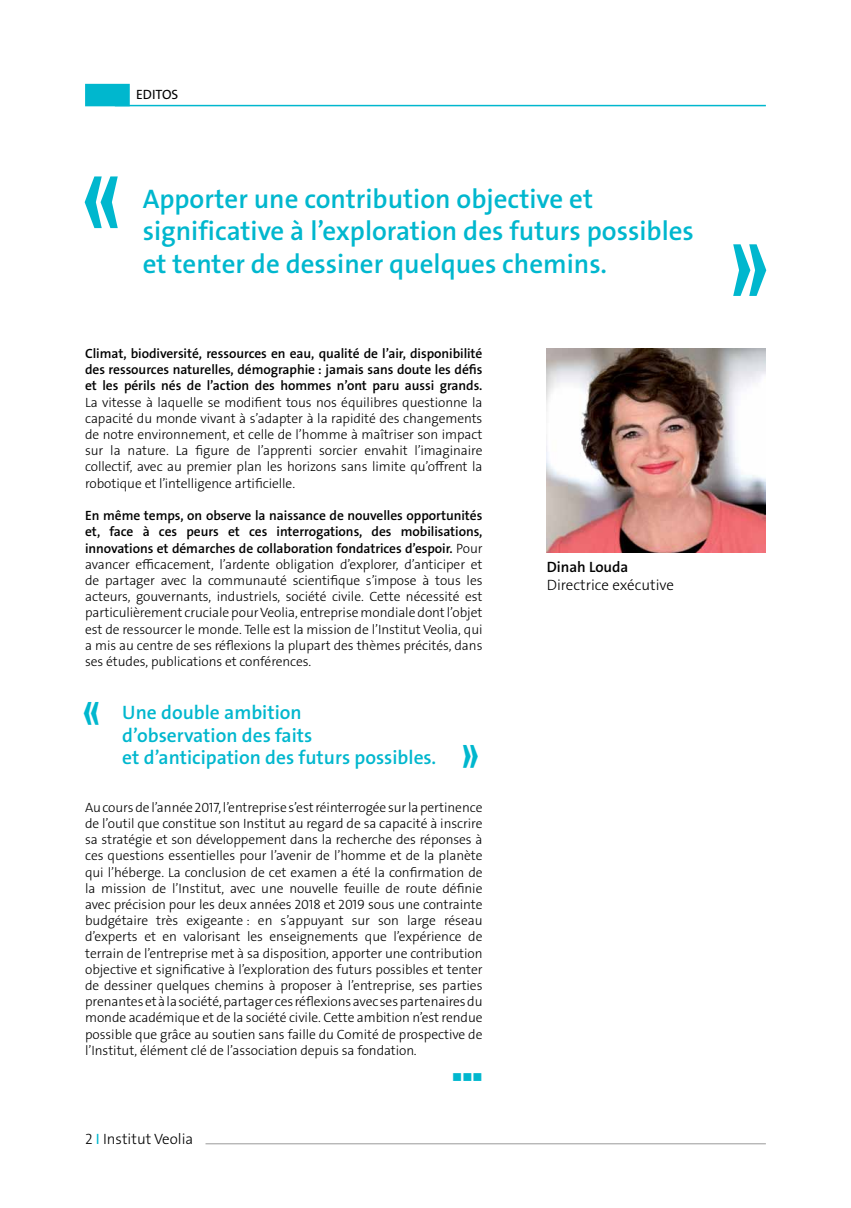
<style>
.page{position:relative;width:851px;height:1208px;background:#fff}
.page>*{position:absolute;margin:0;border:0;box-sizing:border-box;transform-origin:0 0}
.t1{font:condensed 84.15px "Bernard";color:#00b7ce;scale:.83 1}
.t2{font:condensed 37.5px "Bernard";color:#00b7ce;scale:.83 1}
.t3{font:27px/32.4px "The Sans Veolia W6 Se Bld";color:#00b7ce}
.t4{font:19.5px/22.5px "The Sans Veolia W6 Se Bld";color:#00b7ce}
.t5{font:15px "The Sans Veolia W3 Lig";color:#000}
.t6{font:15px "The Sans Veolia W6 Se Bld";color:#000}
.t7{font:13.5px/16.2px "The Sans Veolia W3 Lig";letter-spacing:-.005em;color:#000;text-align:justify}
.t8{font:13.5px/16.2px "The Sans Veolia W6 Se Bld";letter-spacing:-.005em;color:#000;text-align:justify}
.t9{font:13.5px "The Sans Veolia W5 Pla";color:#000}
.t10{font:13.5px "Wingdings";color:#00b7ce}
.s1{font-family:"The Sans Veolia W3 Lig"}
.s2{font-family:"The Sans Veolia W5 Pla";color:#00b7ce}
</style>
<div class="page">
<hr style="left:205px;top:1143px;width:560px;height:1px;background:#999">
<img style="left:546px;top:348px;width:219px;height:204px">
<div style="left:85px;top:84px;width:45px;height:22px;background:#00b7ce"></div>
<hr style="left:115px;top:105px;width:650px;height:1px;background:#00b7ce">
<p class="t9" style="left:136px;top:86px;width:23px">EDITOS</p>
<h1 class="t1" style="left:85px;top:150px;width:42px">«</h1>
<h3 class="t3" style="left:143px;top:182px;width:552px">Apporter une contribution objective et significative à l’exploration des futurs possibles et tenter de dessiner quelques chemins.</h3>
<p class="t8" style="left:85px;top:345px;width:399px">Climat, biodiversité, ressources en eau, qualité de l’air, disponibilité des ressources naturelles, démographie : jamais sans doute les défis et les périls nés de l’action des hommes n’ont paru aussi grands.</p>
<p class="t7" style="left:85px;top:394px;width:399px">La vitesse à laquelle se modifient tous nos équilibres questionne la capacité du monde vivant à s’adapter à la rapidité des changements de notre environnement, et celle de l’homme à maîtriser son impact sur la nature. La figure de l’apprenti sorcier envahit l’imaginaire collectif, avec au premier plan les horizons sans limite qu’offrent la robotique et l’intelligence artificielle.</p>
<p class="t8" style="left:85px;top:507px;width:399px">En même temps, on observe la naissance de nouvelles opportunités et, face à ces peurs et ces interrogations, des mobilisations, innovations et démarches de collaboration fondatrices d’espoir. <span class="s1">Pour</span></p>
<p class="t7" style="left:85px;top:556px;width:399px">avancer efficacement, l’ardente obligation d’explorer, d’anticiper et de partager avec la communauté scientifique s’impose à tous les acteurs, gouvernants, industriels, société civile. Cette nécessité est particulièrement cruciale pour Veolia, entreprise mondiale dont l’objet est de ressourcer le monde. Telle est la mission de l’Institut Veolia, qui a mis au centre de ses réflexions la plupart des thèmes précités, dans ses études, publications et conférences.</p>
<h2 class="t2" style="left:84px;top:689px;width:19px">«</h2>
<h3 class="t4" style="left:122px;top:701px;width:315px">Une double ambition<br>d’observation des faits<br>et d’anticipation des futurs possibles.</h3>
<h2 class="t2" style="left:463px;top:733px;width:19px">»</h2>
<p class="t7" style="left:85px;top:799px;width:399px">Au cours de l’année 2017, l’entreprise s’est réinterrogée sur la pertinence de l’outil que constitue son Institut au regard de sa capacité à inscrire sa stratégie et son développement dans la recherche des réponses à ces questions essentielles pour l’avenir de l’homme et de la planète qui l’héberge. La conclusion de cet examen a été la confirmation de la mission de l’Institut, avec une nouvelle feuille de route définie avec précision pour les deux années 2018 et 2019 sous une contrainte budgétaire très exigeante : en s’appuyant sur son large réseau d’experts et en valorisant les enseignements que l’expérience de terrain de l’entreprise met à sa disposition, apporter une contribution objective et significative à l’exploration des futurs possibles et tenter de dessiner quelques chemins à proposer à l’entreprise, ses parties prenantes et à la société, partager ces réflexions avec ses partenaires du monde académique et de la société civile. Cette ambition n’est rendue possible que grâce au soutien sans faille du Comité de prospective de l’Institut, élément clé de l’association depuis sa fondation.</p>
<p class="t5" style="left:85px;top:1129px;width:110px">2 <span class="s2">I</span> Institut Veolia</p>
<p class="t10" style="left:452px;top:1070px;width:32px">■■■</p>
<p class="t6" style="left:546px;top:557px;width:83px">Dinah Louda</p>
<p class="t5" style="left:546px;top:575px;width:129px">Directrice exécutive</p>
<h1 class="t1" style="left:732px;top:217px;width:42px">»</h1>
</div>
